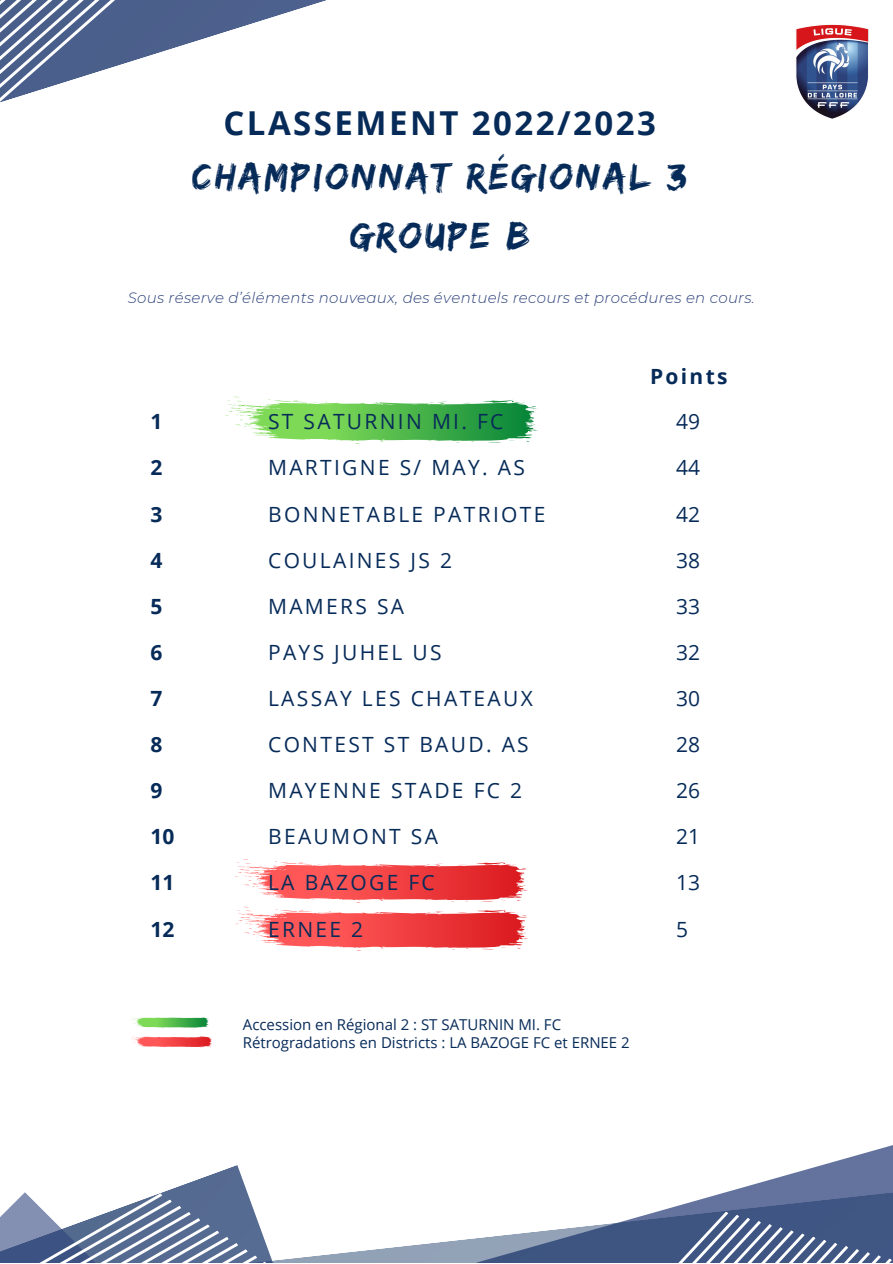
<style>
.page{position:relative;width:893px;height:1264px;background:#fff}
.page>*{position:absolute;margin:0;border:0;box-sizing:border-box;transform-origin:0 0}
.t1{font:39px "Edo";letter-spacing:.075em;color:#072b59}
.t2{font:700 33px "Open Sans";letter-spacing:.075em;color:#072b59}
.t3{font:21px "Open Sans";letter-spacing:.11em;color:#072b59}
.t4{font:700 21px "Open Sans";letter-spacing:.11em;color:#072b59}
.t5{font:15px "Open Sans";color:#072b59}
.t6{font:italic 300 15px "Montserrat";letter-spacing:.02em;color:#2d427b}
</style>
<div class="page">
<svg style="left:459px;top:1152px;width:433px;height:110px"></svg>
<svg style="left:549px;top:1211px;width:343px;height:51px;background:#617499"></svg>
<img style="left:796px;top:24px;width:73px;height:95px">
<svg style="left:0;top:1165px;width:459px;height:97px"></svg>
<svg style="left:170px;top:0;width:157px;height:49px"></svg>
<svg style="left:0;top:0;width:170px;height:103px"></svg>
<svg style="left:225px;top:397px;width:313px;height:47px"></svg>
<svg style="left:235px;top:859px;width:294px;height:91px"></svg>
<svg style="left:131px;top:1016px;width:78px;height:12px"></svg>
<svg style="left:131px;top:1035px;width:81px;height:12px"></svg>
<p class="t2" style="left:223px;top:100px;width:434px">CLASSEMENT 2022/2023</p>
<p class="t1" style="left:192px;top:154px;width:496px">CHAMPIONNAT RÉGIONAL 3</p>
<p class="t1" style="left:350px;top:212px;width:181px">GROUPE B</p>
<p class="t6" style="left:128px;top:289px;width:628px">Sous réserve d’éléments nouveaux, des éventuels recours et procédures en cours.</p>
<p class="t4" style="left:150px;top:407px;width:13px">1</p>
<p class="t4" style="left:150px;top:453px;width:13px">2</p>
<p class="t4" style="left:150px;top:499px;width:13px">3</p>
<p class="t4" style="left:150px;top:545px;width:13px">4</p>
<p class="t4" style="left:150px;top:591px;width:13px">5</p>
<p class="t4" style="left:150px;top:637px;width:13px">6</p>
<p class="t4" style="left:150px;top:683px;width:13px">7</p>
<p class="t4" style="left:150px;top:729px;width:13px">8</p>
<p class="t4" style="left:150px;top:775px;width:13px">9</p>
<p class="t4" style="left:150px;top:821px;width:25px">10</p>
<p class="t4" style="left:150px;top:868px;width:25px">11</p>
<p class="t4" style="left:150px;top:914px;width:25px">12</p>
<p class="t3" style="left:268px;top:407px;width:237px">ST SATURNIN MI. FC</p>
<p class="t3" style="left:268px;top:453px;width:258px">MARTIGNE S/ MAY. AS</p>
<p class="t3" style="left:268px;top:499px;width:279px">BONNETABLE PATRIOTE</p>
<p class="t3" style="left:268px;top:545px;width:185px">COULAINES JS 2</p>
<p class="t3" style="left:268px;top:591px;width:137px">MAMERS SA</p>
<p class="t3" style="left:268px;top:637px;width:175px">PAYS JUHEL US</p>
<p class="t3" style="left:268px;top:683px;width:266px">LASSAY LES CHATEAUX</p>
<p class="t3" style="left:268px;top:729px;width:262px">CONTEST ST BAUD. AS</p>
<p class="t3" style="left:268px;top:775px;width:255px">MAYENNE STADE FC 2</p>
<p class="t3" style="left:268px;top:821px;width:171px">BEAUMONT SA</p>
<p class="t3" style="left:268px;top:868px;width:168px">LA BAZOGE FC</p>
<p class="t3" style="left:268px;top:914px;width:97px">ERNEE 2</p>
<p class="t4" style="left:650px;top:362px;width:79px">Points</p>
<p class="t3" style="left:676px;top:407px;width:25px">49</p>
<p class="t3" style="left:676px;top:453px;width:25px">44</p>
<p class="t3" style="left:676px;top:499px;width:25px">42</p>
<p class="t3" style="left:676px;top:545px;width:25px">38</p>
<p class="t3" style="left:676px;top:591px;width:25px">33</p>
<p class="t3" style="left:676px;top:637px;width:25px">32</p>
<p class="t3" style="left:676px;top:683px;width:25px">30</p>
<p class="t3" style="left:676px;top:729px;width:25px">28</p>
<p class="t3" style="left:676px;top:775px;width:25px">26</p>
<p class="t3" style="left:676px;top:821px;width:25px">21</p>
<p class="t3" style="left:676px;top:868px;width:25px">13</p>
<p class="t3" style="left:676px;top:914px;width:13px">5</p>
<p class="t5" style="left:243px;top:1014px;width:320px">Accession en Régional 2 : ST SATURNIN MI. FC</p>
<p class="t5" style="left:243px;top:1031px;width:388px">Rétrogradations en Districts : LA BAZOGE FC et ERNEE 2</p>
</div>
